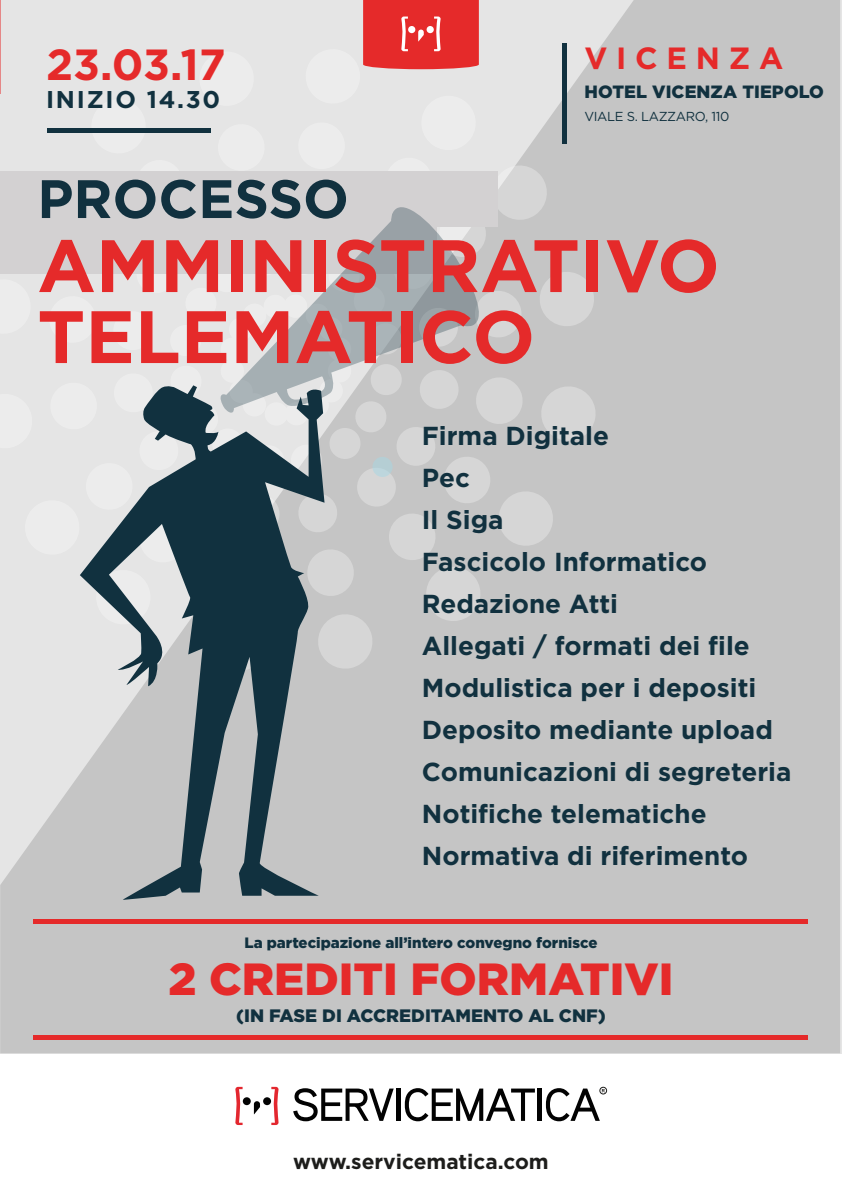
<style>
.page{position:relative;width:842px;height:1191px;background:#fff}
.page>*{position:absolute;margin:0;border:0;box-sizing:border-box;transform-origin:0 0}
.t1{font:700 74px/71px "Gotham";color:#e52a2a}
.t2{font:700 54px "Gotham";color:#11313f}
.t3{font:900 45px "Gotham";color:#e52a2a}
.t4{font:700 43.5px "Gotham";color:#e52a2a}
.t5{font:700 30.7px "Gotham";letter-spacing:.285em;color:#e52a2a}
.t6{font:700 26px/42px "Gotham";color:#11313f}
.t7{font:700 24.2px "Gotham";letter-spacing:.07em;color:#11313f}
.t8{font:700 20.9px "Gotham";color:#1d1d1b}
.t9{font:900 18px "Gotham";color:#11313f}
.t10{font:900 17.8px "Gotham";letter-spacing:.005em;color:#11313f}
.t11{font:900 15px "Gotham";color:#11313f}
.t12{font:13px "Gotham";letter-spacing:-.025em;color:#11313f}
</style>
<div class="page">
<div style="left:0;top:0;width:840px;height:1053px;background:#c5c5c5"></div>
<svg style="left:293px;top:1088px;width:101px;height:33px"></svg>
<hr style="left:397px;top:1088px;width:4px;height:32px;background:#020202">
<svg style="left:405px;top:1088px;width:130px;height:33px"></svg>
<hr style="left:538px;top:1088px;width:4px;height:32px;background:#020202">
<svg style="left:271px;top:1086px;width:8px;height:39px"></svg>
<svg style="left:235px;top:1086px;width:8px;height:39px"></svg>
<div style="left:263px;top:1097px;width:8px;height:8px;background:#020202;border-radius:50%"></div>
<div style="left:243px;top:1097px;width:8px;height:8px;background:#020202;border-radius:50%"></div>
<svg style="left:254px;top:1101px;width:6px;height:13px"></svg>
<div style="left:599px;top:1087px;width:8px;height:7px;border:1px solid #1d1d1b;border-radius:50%"></div>
<svg style="left:546px;top:1088px;width:59px;height:33px"></svg>
<hr style="left:34px;top:920px;width:774px;height:4px;background:#e52a2a">
<div style="left:34px;top:1035px;width:774px;height:5px;background:#e52a2a"></div>
<svg style="left:0;top:0;width:596px;height:671px;background:#d8d3d3"></svg>
<svg style="left:80px;top:385px;width:244px;height:515px;background:#879499"></svg>
<svg style="left:221px;top:207px;width:258px;height:206px;background:#bfc3c5"></svg>
<p class="t5" style="left:584px;top:40px;width:200px">VICENZA</p>
<h3 class="t4" style="left:46px;top:40px;width:181px">23.03.17</h3>
<p class="t7" style="left:46px;top:85px;width:176px">INIZIO 14.30</p>
<p class="t10" style="left:584px;top:82px;width:241px">HOTEL VICENZA TIEPOLO</p>
<p class="t12" style="left:584px;top:110px;width:146px">VIALE S. LAZZARO, 110</p>
<h2 class="t2" style="left:37px;top:168px;width:313px">PROCESSO</h2>
<h1 class="t1" style="left:37px;top:228px;width:684px">AMMINISTRATIVO<br>TELEMATICO</h1>
<p class="t6" style="left:422px;top:414px;width:371px">Firma Digitale<br>Pec<br>Il Siga<br>Fascicolo Informatico<br>Redazione Atti<br>Allegati / formati dei file<br>Modulistica per i depositi<br>Deposito mediante upload<br>Comunicazioni di segreteria<br>Notifiche telematiche<br>Normativa di riferimento</p>
<p class="t11" style="left:244px;top:933px;width:355px">La partecipazione all’intero convegno fornisce</p>
<h3 class="t3" style="left:169px;top:952px;width:506px">2 CREDITI FORMATIVI</h3>
<p class="t9" style="left:236px;top:1005px;width:371px">(IN FASE DI ACCREDITAMENTO AL CNF)</p>
<p class="t8" style="left:293px;top:1149px;width:257px">www.servicematica.com</p>
</div>
